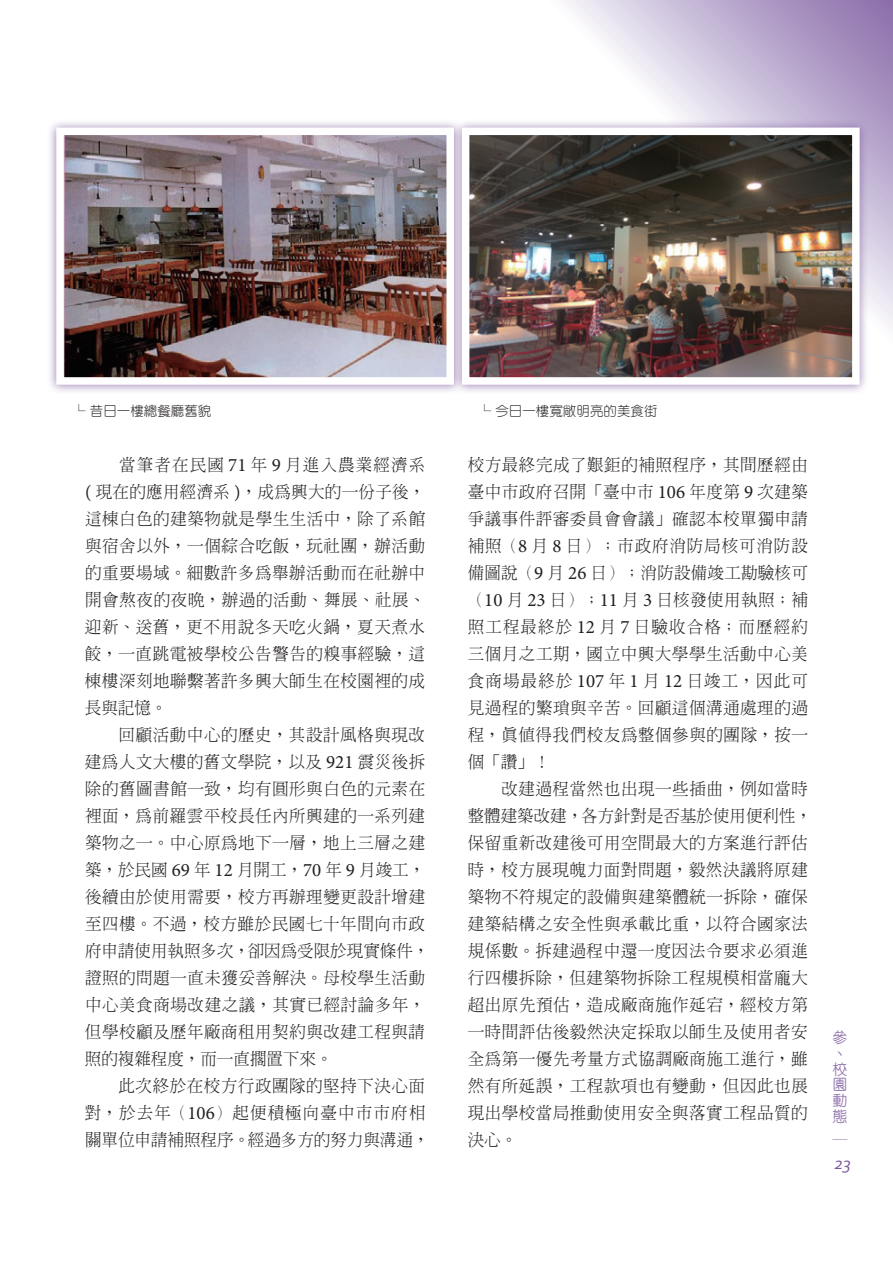
<style>
.page{position:relative;width:893px;height:1263px;background:#fff}
.page>*{position:absolute;margin:0;border:0;box-sizing:border-box;transform-origin:0 0}
.t1{font:italic 18px "Corbel";color:#7b599c}
.t2{font:300 16.5px/27px "AR Ming B5";letter-spacing:.035em;color:#231f20}
.t3{font:300 16.5px "Adobe Ming Std";color:#231f20}
.t4{font:500 15px/15.8px "AR Yuan B5";color:#8f72ac;text-align:justify}
.t5{font:15px "DF Yuan Std W5";color:#8f72ac}
.t6{font:300 13.5px "AR Yuan B5";color:#231f20}
.s1{font-family:"Minion Pro";font-weight:400;font-size:18.9px}
.s2{font-family:"Minion Pro";font-weight:400;font-size:18.6px}
.s3{font-family:"Adobe Ming Std"}
.s4{font-family:"AR Ming B5"}
</style>
<div class="page">
<svg style="left:564px;top:0;width:329px;height:329px"></svg>
<div style="left:46px;top:118px;width:418px;height:276px;background:#7b599c;opacity:.75"></div>
<img style="left:53px;top:124px;width:399px;height:264px">
<div style="left:452px;top:118px;width:417px;height:276px;background:#7b599c;opacity:.75"></div>
<img style="left:458px;top:124px;width:405px;height:264px">
<p class="t6" style="left:72px;top:404px;width:141px">└ 昔日一樓總餐廳舊貌</p>
<p class="t6" style="left:478px;top:404px;width:181px">└ 今日一樓寬敞明亮的美食街</p>
<p class="t2" style="left:85px;top:452px;width:346px">　　當筆者在民國 <span class="s1">71</span> 年 <span class="s1">9</span> 月進入農業經濟系<span class="s2">(</span> 現在的應用經濟系 <span class="s2">)</span><span class="s3">，</span>成為興大的一份子後<span class="s3">，</span>這棟白色的建築物就是學生生活中<span class="s3">，</span>除了系館與宿舍以外<span class="s3">，</span>一個綜合吃飯<span class="s3">，</span>玩社團<span class="s3">，</span>辦活動的重要場域<span class="s3">。</span>細數許多為舉辦活動而在社辦中開會熬夜的夜晚<span class="s3">，</span>辦過的活動<span class="s3">、</span>舞展<span class="s3">、</span>社展<span class="s3">、</span>迎新<span class="s3">、</span>送舊<span class="s3">，</span>更不用說冬天吃火鍋<span class="s3">，</span>夏天煮水餃<span class="s3">，</span>一直跳電被學校公告警告的糗事經驗<span class="s3">，</span>這棟樓深刻地聯繫著許多興大師生在校園裡的成長與記憶<span class="s3">。<br></span>　　回顧活動中心的歷史<span class="s3">，</span>其設計風格與現改建為人文大樓的舊文學院<span class="s3">，</span>以及 <span class="s1">921</span> 震災後拆除的舊圖書館一致<span class="s3">，</span>均有圓形與白色的元素在裡面<span class="s3">，</span>為前羅雲平校長任內所興建的一系列建築物之一<span class="s3">。</span>中心原為地下一層<span class="s3">，</span>地上三層之建築<span class="s3">，</span>於民國 <span class="s1">69</span> 年 <span class="s1">12</span> 月開工<span class="s3">，</span><span class="s1">70</span> 年 <span class="s1">9</span> 月竣工<span class="s3">，</span>後續由於使用需要<span class="s3">，</span>校方再辦理變更設計增建至四樓<span class="s3">。</span>不過<span class="s3">，</span>校方雖於民國七十年間向市政府申請使用執照多次<span class="s3">，</span>卻因為受限於現實條件<span class="s3">，</span>證照的問題一直未獲妥善解決<span class="s3">。</span>母校學生活動中心美食商場改建之議<span class="s3">，</span>其實已經討論多年<span class="s3">，</span>但學校顧及歷年廠商租用契約與改建工程與請照的複雜程度<span class="s3">，</span>而一直擱置下來<span class="s3">。<br></span>　　此次終於在校方行政團隊的堅持下決心面對<span class="s3">，</span>於去年<span class="s3">（</span><span class="s1">106</span><span class="s3">）</span>起便積極向臺中市市府相關單位申請補照程序<span class="s3">。</span>經過多方的努力與溝通<span class="s3">，</span></p>
<p class="t2" style="left:468px;top:452px;width:342px;text-align:justify">校方最終完成了艱鉅的補照程序<span class="s3">，</span>其間歷經由臺中市政府召開<span class="s3">「</span>臺中市 <span class="s1">106</span> 年度第 <span class="s1">9</span> 次建築爭議事件評審委員會會議<span class="s3">」</span>確認本校單獨申請補照<span class="s3">（</span><span class="s1">8</span> 月 <span class="s1">8</span> 日<span class="s3">）；</span>市政府消防局核可消防設備圖說<span class="s3">（</span><span class="s1">9</span> 月 <span class="s1">26</span> 日<span class="s3">）；</span>消防設備竣工勘驗核可<span class="s3">（</span><span class="s1">10</span> 月 <span class="s1">23</span> 日<span class="s3">）；</span><span class="s1">11</span> 月 <span class="s1">3</span> 日核發使用執照<span class="s3">；</span>補照工程最終於 <span class="s1">12</span> 月 <span class="s1">7</span> 日驗收合格<span class="s3">；</span>而歷經約三個月之工期<span class="s3">，</span>國立中興大學學生活動中心美食商場最終於 <span class="s1">107</span> 年 <span class="s1">1</span> 月 <span class="s1">12</span> 日竣工<span class="s3">，</span>因此可見過程的繁瑣與辛苦<span class="s3">。</span>回顧這個溝通處理的過程<span class="s3">，</span>真值得我們校友為整個參與的團隊<span class="s3">，</span>按一</p>
<p class="t3" style="left:468px;top:753px;width:84px"><span class="s4">個</span>「<span class="s4">讚</span>」！</p>
<p class="t2" style="left:468px;top:776px;width:346px">　　改建過程當然也出現一些插曲<span class="s3">，</span>例如當時整體建築改建<span class="s3">，</span>各方針對是否基於使用便利性<span class="s3">，</span>保留重新改建後可用空間最大的方案進行評估時<span class="s3">，</span>校方展現魄力面對問題<span class="s3">，</span>毅然決議將原建築物不符規定的設備與建築體統一拆除<span class="s3">，</span>確保建築結構之安全性與承載比重<span class="s3">，</span>以符合國家法規係數<span class="s3">。</span>拆建過程中還一度因法令要求必須進行四樓拆除<span class="s3">，</span>但建築物拆除工程規模相當龐大超出原先預估<span class="s3">，</span>造成廠商施作延宕<span class="s3">，</span>經校方第一時間評估後毅然決定採取以師生及使用者安全為第一優先考量方式協調廠商施工進行<span class="s3">，</span>雖然有所延誤<span class="s3">，</span>工程款項也有變動<span class="s3">，</span>但因此也展現出學校當局推動使用安全與落實工程品質的決心<span class="s3">。</span></p>
<p class="t4" style="left:832px;top:1029px;width:16px">參</p>
<p class="t5" style="left:832px;top:1045px;width:11px">、</p>
<p class="t4" style="left:832px;top:1061px;width:16px">校園動態＿</p>
<p class="t1" style="left:833px;top:1152px;width:22px">23</p>
</div>
